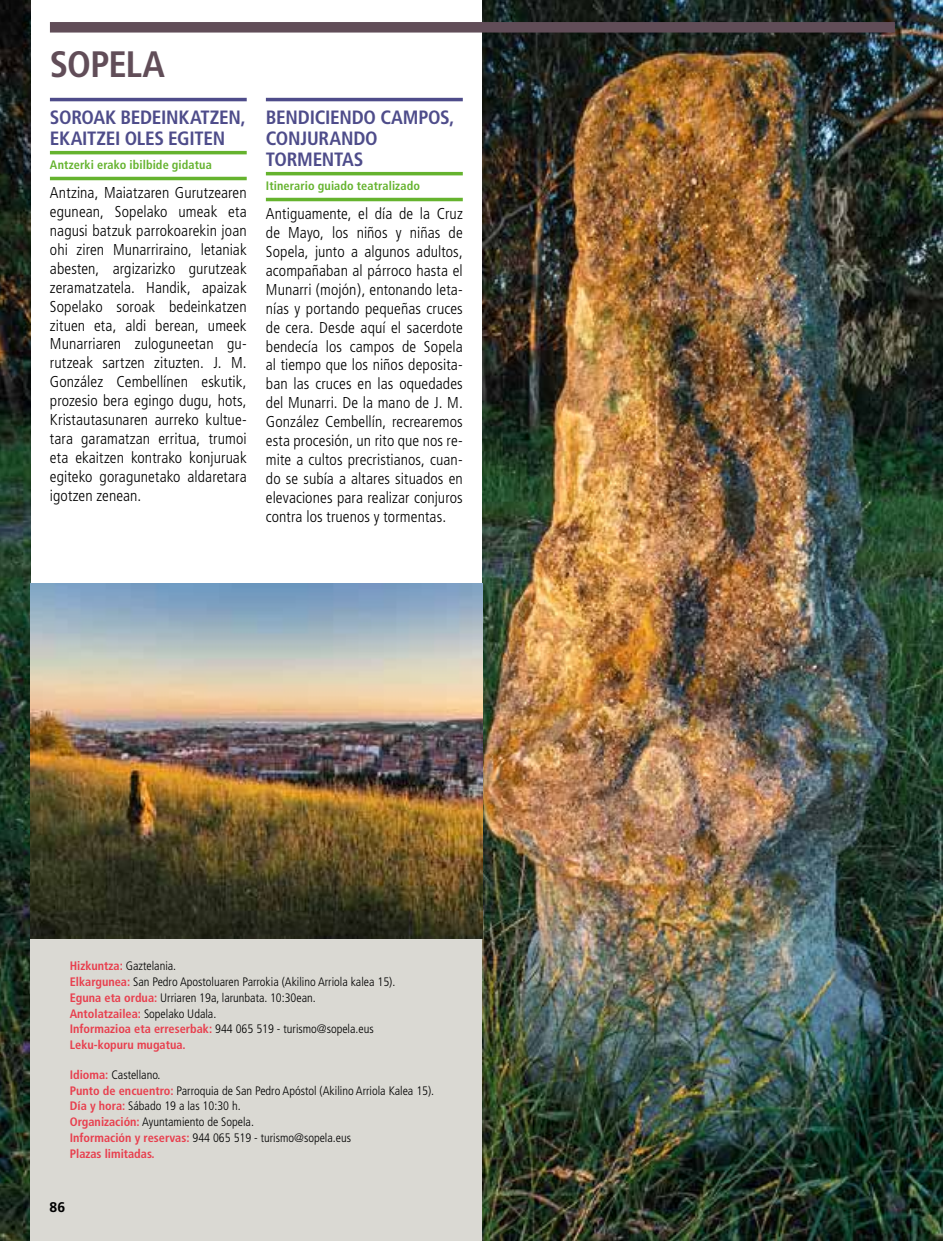
<style>
.page{position:relative;width:943px;height:1241px;background:#fff}
.page>*{position:absolute;margin:0;border:0;box-sizing:border-box;transform-origin:0 0}
.t1{font:700 condensed 36.75px "Frutiger";letter-spacing:-.025em;color:#614d58}
.t2{font:700 condensed 19.25px/21px "Frutiger";letter-spacing:-.015em;color:#4e4c8a}
.t3{font:300 condensed 15.75px/18.9px "Frutiger";letter-spacing:.005em;color:#000;text-align:justify}
.t4{font:700 14px "Frutiger";color:#000}
.t5{font:300 condensed 12.25px/15.8px "Frutiger";color:#000}
.t6{font:700 condensed 12.25px "Frutiger";letter-spacing:.01em;color:#65b32e}
.s1{font-weight:700;color:#e83f4e}
</style>
<div class="page">
<img style="left:0;top:0;width:943px;height:1240px">
<div style="left:31px;top:0;width:451px;height:596px;background:#fff"></div>
<div style="left:31px;top:936px;width:451px;height:304px;background:#dad9d3"></div>
<img style="left:31px;top:583px;width:451px;height:355px">
<hr style="left:266px;top:98px;width:197px;height:3px;background:#4e4c8a">
<hr style="left:266px;top:172px;width:197px;height:3px;background:#65b32e">
<hr style="left:266px;top:198px;width:197px;height:3px;background:#65b32e">
<div style="left:50px;top:22px;width:844px;height:11px;background:#614d58"></div>
<hr style="left:50px;top:98px;width:197px;height:3px;background:#4e4c8a">
<hr style="left:50px;top:151px;width:197px;height:3px;background:#65b32e">
<hr style="left:50px;top:177px;width:197px;height:3px;background:#65b32e">
<h1 class="t1" style="left:50px;top:43px;width:117px">SOPELA</h1>
<p class="t2" style="left:50px;top:106px;width:197px">SOROAK BEDEINKATZEN,<br>EKAITZEI OLES EGITEN</p>
<p class="t6" style="left:50px;top:158px;width:163px">Antzerki erako ibilbide gidatua</p>
<p class="t3" style="left:50px;top:183px;width:198px">Antzina, Maiatzaren Gurutzearen egunean, Sopelako umeak eta nagusi batzuk parrokoarekin joan ohi ziren Munarriraino, letaniak abesten, argizarizko gurutzeak zeramatzatela. Handik, apaizak Sopelako soroak bedeinkatzen zituen eta, aldi berean, umeek Munarriaren zuloguneetan gu&shy;rutzeak sartzen zituzten. J. M.<br>González Cembellínen eskutik, prozesio bera egingo dugu, hots, Kristautasunaren aurreko kultue&shy;tara garamatzan erritua, trumoi eta ekaitzen kontrako konjuruak egiteko goragunetako aldaretara igotzen zenean.</p>
<p class="t2" style="left:266px;top:106px;width:190px">BENDICIENDO CAMPOS,<br>CONJURANDO<br>TORMENTAS</p>
<p class="t6" style="left:266px;top:179px;width:156px">Itinerario guiado teatralizado</p>
<p class="t3" style="left:266px;top:204px;width:198px">Antiguamente, el día de la Cruz de Mayo, los niños y niñas de Sopela, junto a algunos adultos, acompañaban al párroco hasta el Munarri (mojón), entonando leta&shy;nías y portando pequeñas cruces de cera. Desde aquí el sacerdote bendecía los campos de Sopela al tiempo que los niños deposita&shy;ban las cruces en las oquedades del Munarri. De la mano de J. M.<br>González Cembellín, recrearemos esta procesión, un rito que nos re&shy;mite a cultos precristianos, cuan&shy;do se subía a altares situados en elevaciones para realizar conjuros contra los truenos y tormentas.</p>
<p class="t5" style="left:70px;top:958px;width:327px"><span class="s1">Hizkuntza:</span> Gaztelania.<br><span class="s1">Elkargunea:</span> San Pedro Apostoluaren Parrokia (Akilino Arriola kalea 15).<br><span class="s1">Eguna eta ordua:</span> Urriaren 19a, larunbata. 10:30ean.<br><span class="s1">Antolatzailea:</span> Sopelako Udala.<br><span class="s1">Informazioa eta erreserbak:</span> 944 065 519 - turismo@sopela.eus <span class="s1">Leku-kopuru mugatua.</span></p>
<p class="t5" style="left:70px;top:1066px;width:366px"><span class="s1">Idioma:</span> Castellano.<br><span class="s1">Punto de encuentro:</span> Parroquia de San Pedro Apóstol (Akilino Arriola Kalea 15).<br><span class="s1">Día y hora:</span> Sábado 19 a las 10:30 h.<br><span class="s1">Organización:</span> Ayuntamiento de Sopela.<br><span class="s1">Información y reservas:</span> 944 065 519 - turismo@sopela.eus<br><span class="s1">Plazas limitadas.</span></p>
<p class="t4" style="left:50px;top:1198px;width:17px">86</p>
</div>
